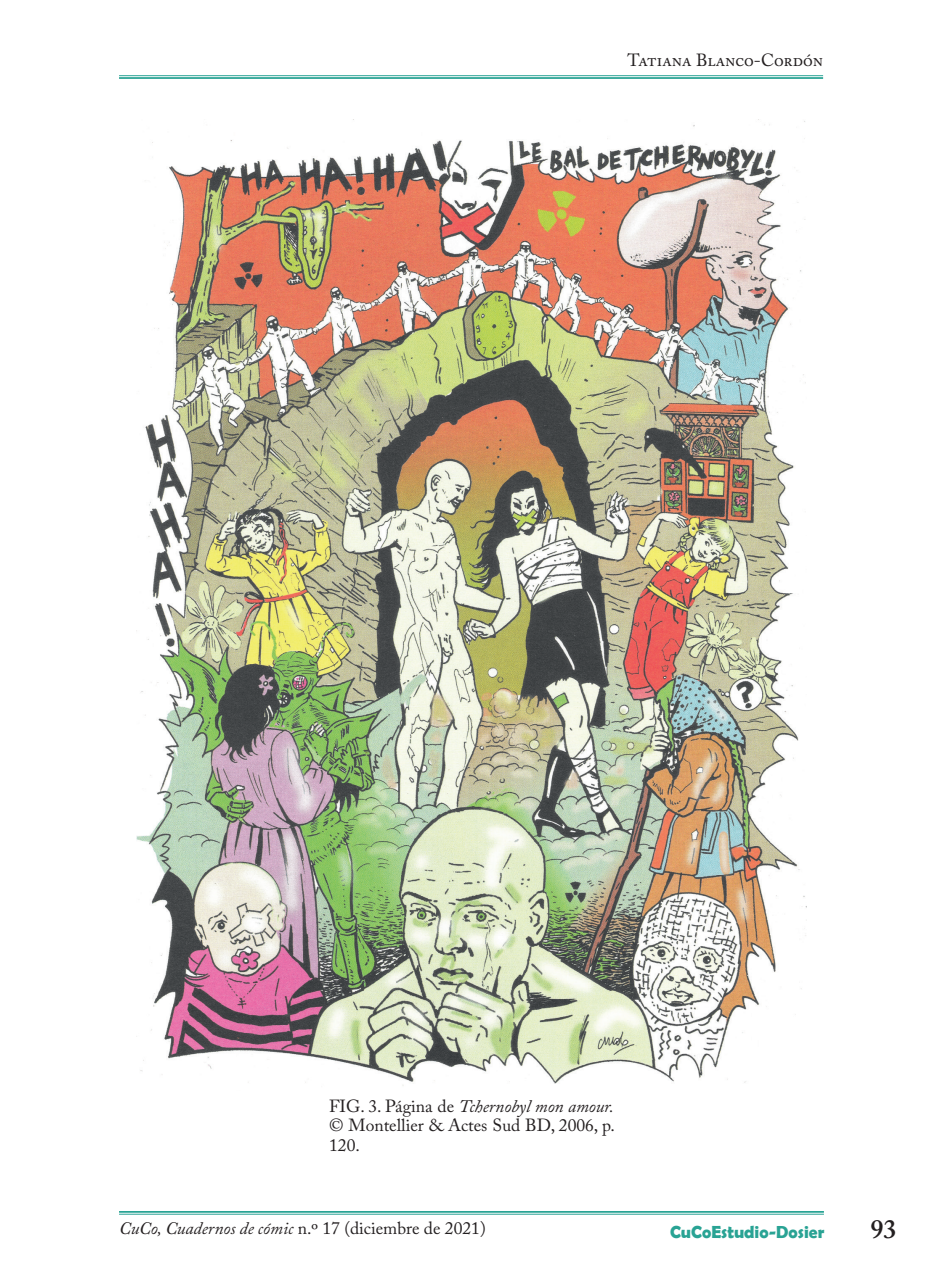
<style>
.page{position:relative;width:943px;height:1288px;background:#fff}
.page>*{position:absolute;margin:0;border:0;box-sizing:border-box;transform-origin:0 0}
.t1{font:600 26.25px "Adobe Caslon Pro";color:#231f20}
.t2{font:17.5px/19.2px "Adobe Caslon Pro";color:#231f20;text-align:justify}
.t3{font:700 17.5px "Berlin Sans FB Demi";color:#29a394}
.s1{font-style:italic}
</style>
<div class="page">
<hr style="left:119px;top:1211px;width:705px;height:2px;background:#29a394">
<hr style="left:119px;top:1214px;width:705px;height:1px;background:#29a394">
<hr style="left:119px;top:75px;width:704px;height:1px;background:#29a394">
<hr style="left:119px;top:77px;width:704px;height:2px;background:#29a394">
<img style="left:136px;top:119px;width:670px;height:967px">
<p class="t2" style="left:627px;top:51px;width:197px">Tatiana Blanco-Cordón</p>
<p class="t2" style="left:329px;top:1097px;width:287px">FIG. 3. Página de <span class="s1">Tchernobyl mon amour. </span>© Montellier &amp; Actes Sud BD, 2006, p.<br>120.</p>
<p class="t2" style="left:119px;top:1219px;width:368px"><span class="s1">CuCo, Cuadernos de cómic</span> n.º 17 (diciembre de 2021)</p>
<p class="t3" style="left:670px;top:1222px;width:156px">CuCoEstudio-Dosier</p>
<h1 class="t1" style="left:870px;top:1214px;width:28px">93</h1>
</div>
